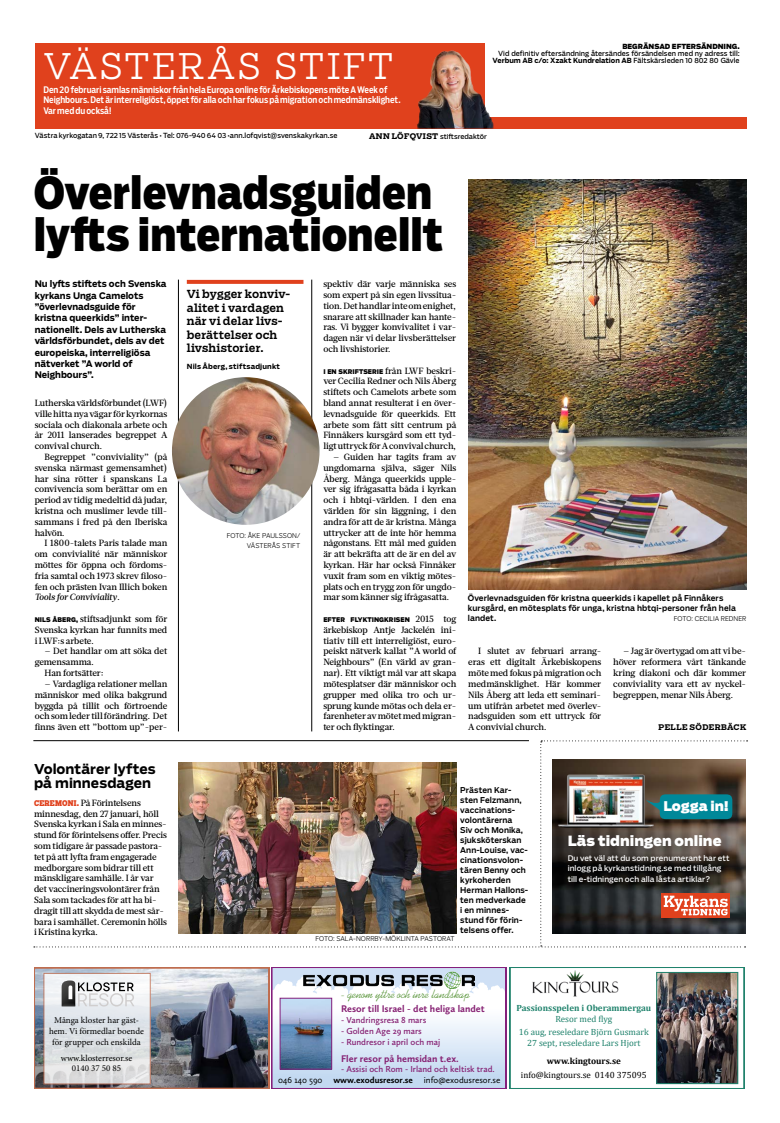
<style>
.page{position:relative;width:780px;height:1123px;background:#fff}
.page>*{position:absolute;margin:0;border:0;box-sizing:border-box;transform-origin:0 0}
.t1{font:900 44px/42px "Salvo Sans Cond";letter-spacing:.005em;color:#000}
.t2{font:300 35px "Salvo Serif";letter-spacing:.06em;color:#fff}
.t3{font:900 14px "Salvo Sans";color:#fff}
.t4{font:700 13.5px/14.8px "Salvo Sans";color:#000}
.t5{font:900 13.3px "Salvo Sans";letter-spacing:.005em;color:#fff}
.t6{font:12px "Kaufmann";color:#539132}
.t7{font:500 11px/13.5px "Salvo Serif";letter-spacing:.01em;color:#000}
.t8{font:700 10px "Calluna Sans";color:#862173}
.t9{font:500 9px/10.8px "Glosa Text";letter-spacing:-.015em;color:#000;text-align:justify}
.t10{font:700 9px/11.4px "Salvo Sans";color:#000}
.t11{font:500 9px/10.8px "Salvo Sans Cond";letter-spacing:-.005em;color:#fff}
.t12{font:600 9px "Calluna Sans";color:#862173}
.t13{font:9px/10.8px "Minion Pro";color:#000;text-align:center}
.t14{font:9px/13.2px "Cambria";color:#1f826c;text-align:center}
.t15{font:9px "Calluna Sans";color:#000}
.t16{font:700 9px "Cambria";color:#1f826c}
.t17{font:9px "Cambria";color:#000}
.t18{font:italic 500 9px "Glosa";letter-spacing:-.01em;color:#000}
.t19{font:700 9px "Cambria";color:#000}
.t20{font:500 8px/10px "Salvo Sans";letter-spacing:.005em;color:#000}
.t21{font:7.7px/10.5px "Salvo Sans";letter-spacing:.005em;color:#fff}
.t22{font:700 7.7px "Salvo Serif";letter-spacing:.045em;color:#000}
.t23{font:7px/7px "Salvo Sans";color:#000;text-align:right}
.t24{font:900 7px "Salvo Sans";letter-spacing:-.005em;color:#000}
.t25{font:700 7px "Salvo Sans";letter-spacing:.02em;color:#000}
.t26{font:6.8px "Salvo Sans";color:#000}
.t27{font:300 6.5px/10px "Salvo Sans";color:#000;text-align:right}
.t28{font:900 6.4px "Salvo Sans";letter-spacing:.005em;color:#000;scale:.94 1}
.s1{font-weight:700}
.s2{font-family:"Salvo Serif";font-weight:700;font-size:7.7px}
.s3{font-family:"Glosa Text";font-style:normal}
.s4{font-family:"Salvo Sans";font-weight:900;font-size:6.4px}
.s5{font-family:"Glosa Text";font-weight:500;font-size:9px}
.s6{font-family:"Salvo Serif Cond";font-weight:900;font-size:7.8px;color:#e0411d}
</style>
<div class="page">
<div style="left:35px;top:44px;width:449px;height:85px;background:#e0411d"></div>
<div style="left:35px;top:117px;width:712px;height:12px;background:#e0411d"></div>
<hr style="left:33px;top:740px;width:496px;height:1px;background:#000">
<hr style="left:178px;top:279px;width:1px;height:452px;background:#000">
<hr style="left:311px;top:279px;width:1px;height:452px;background:#000">
<img style="left:468px;top:179px;width:278px;height:410px">
<svg style="left:187px;top:280px;width:116px;height:4px"></svg>
<img style="left:172px;top:377px;width:147px;height:148px;border-radius:74px">
<img style="left:34px;top:740px;width:713px;height:207px">
<img style="left:417px;top:50px;width:76px;height:79px">
<img style="left:34px;top:967px;width:710px;height:122px">
<h2 class="t2" style="left:43px;top:43px;width:352px">VÄSTERÅS STIFT</h2>
<p class="t11" style="left:43px;top:84px;width:359px">Den 20 februari samlas människor från hela Europa online för Ärkebiskopens möte A Week of<br>Neighbours. Det är interreligiöst, öppet för alla och har fokus på migration och medmänsklighet.<br>Var med du också!</p>
<p class="t24" style="left:622px;top:41px;width:119px">BEGRÄNSAD EFTERSÄNDNING.</p>
<p class="t23" style="left:492px;top:50px;width:248px">Vid definitiv eftersändning återsändes försändelsen med ny adress till:<br><span class="s1">Verbum AB c/o: Xzakt Kundrelation AB</span> Fältskärsleden 10 802 80 Gävle</p>
<p class="t23" style="left:35px;top:132px;width:304px">Västra kyrkogatan 9, 722 15 Västerås • Tel: 076-940 64 03 •ann.lofqvist@svenskakyrkan.se</p>
<p class="t26" style="left:369px;top:131px;width:119px"><span class="s2">ANN LÖFQVIST</span> stiftsredaktör</p>
<h1 class="t1" style="left:34px;top:172px;width:411px">Överlevnadsguiden lyfts internationellt</h1>
<p class="t10" style="left:35px;top:278px;width:133px">Nu lyfts stiftets och Svenska kyrkans Unga Camelots ”överlevnadsguide för kristna queerkids” inter&shy;nationellt. Dels av Lutherska världsförbundet, dels av det europeiska, interreligiösa nätverket ”A world of<br>Neighbours”.</p>
<p class="t9" style="left:35px;top:397px;width:134px">Lutherska världsförbundet(LWF) ville hitta nya vägar för kyrkornas sociala och diakonala arbete och år 2011 lanserades begreppet A convival church.</p>
<p class="t9" style="left:35px;top:451px;width:134px;text-indent:10px">Begreppet ”conviviality” (på svenska närmast gemensamhet) har sina rötter i spanskans La convivencia som berättar om en period av tidig medeltid då judar, kristna och muslimer levde till&shy;sammans i fred på den Iberiska halvön.</p>
<p class="t9" style="left:35px;top:538px;width:134px;text-indent:10px">I 1800-talets Paris talade man om convivialité när människor möttes för öppna och fördoms&shy;fria samtal och 1973 skrev filoso&shy;fen och prästen Ivan Illich boken</p>
<p class="t18" style="left:35px;top:591px;width:87px">Tools for Conviviality<span class="s3">.</span></p>
<p class="t9" style="left:35px;top:613px;width:134px"><span class="s4">NILS ÅBERG,</span> stiftsadjunkt som för Svenska kyrkan har funnits med i LWF:s arbete.</p>
<p class="t9" style="left:45px;top:646px;width:124px">– Det handlar om att söka det</p>
<p class="t9" style="left:35px;top:657px;width:61px">gemensamma.</p>
<p class="t9" style="left:45px;top:667px;width:61px">Han fortsätter:</p>
<p class="t9" style="left:35px;top:678px;width:134px;text-indent:10px">– Vardagliga relationer mellan människor med olika bakgrund byggda på tillit och förtroende och som leder till förändring. Det finns även ett ”bottom up”-per-</p>
<p class="t7" style="left:187px;top:287px;width:105px">Vi bygger konviv&shy;alitet i vardagen när vi delar livs&shy;berättelser och livshistorier.</p>
<p class="t25" style="left:187px;top:361px;width:95px">Nils Åberg, stiftsadjunkt</p>
<p class="t27" style="left:227px;top:530px;width:75px">FOTO: ÅKE PAULSSON/<br>VÄSTERÅS STIFT</p>
<p class="t9" style="left:323px;top:279px;width:134px">spektiv där varje människa ses som expert på sin egen livssitua&shy;tion. Det handlar inte om enighet, snarare att skillnader kan hante&shy;ras. Vi bygger konvivalitet i var&shy;dagen när vi delar livsberättelser och livshistorier.</p>
<p class="t28" style="left:323px;top:366px;width:143px">I EN SKRIFTSERIE <span class="s5">från LWF beskri-</span></p>
<p class="t9" style="left:323px;top:376px;width:134px">ver Cecilia Redner och Nils Åberg stiftets och Camelots arbete som bland annat resulterat i en över&shy;levnadsguide för queerkids. Ett arbete som fått sitt centrum på Finnåkers kursgård som ett tyd&shy;ligt uttryck för A convival church,</p>
<p class="t9" style="left:323px;top:451px;width:134px;text-indent:10px">– Guiden har tagits fram av ungdomarna själva, säger Nils Åberg. Många queerkids upple&shy;ver sig ifrågasatta båda i kyrkan och i hbtqi-världen. I den ena världen för sin läggning, i den andra för att de är kristna. Många uttrycker att de inte hör hemma någonstans. Ett mål med guiden är att bekräfta att de är en del av kyrkan. Här har också Finnåker vuxit fram som en viktig mötes&shy;plats och en trygg zon för ungdo&shy;mar som känner sig ifrågasatta.</p>
<p class="t28" style="left:323px;top:615px;width:143px">EFTER FLYKTINGKRISEN <span class="s5">2015 tog</span></p>
<p class="t9" style="left:323px;top:624px;width:134px">ärkebiskop Antje Jackelén ini&shy;tiativ till ett interreligiöst, euro&shy;peiskt nätverk kallat ”A world of Neighbours” (En värld av gran&shy;nar). Ett viktigt mål var att skapa mötesplatser där människor och grupper med olika tro och ur&shy;sprung kunde mötas och dela er&shy;farenheter av mötet med migran&shy;ter och flyktingar.</p>
<p class="t20" style="left:468px;top:592px;width:269px">Överlevnadsguiden för kristna queerkids i kapellet på Finnåkers kursgård, en mötesplats för unga, kristna hbtqi-personer från hela landet.</p>
<p class="t27" style="left:674px;top:613px;width:74px">FOTO: CECILIA REDNER</p>
<p class="t9" style="left:468px;top:646px;width:134px;text-indent:10px">I slutet av februari arrang&shy;eras ett digitalt Ärkebiskopens möte med fokus på migration och medmänsklighet. Här kommer Nils Åberg att leda ett seminari&shy;um utifrån arbetet med överlev&shy;nadsguiden som ett uttryck för A convivial church.</p>
<p class="t9" style="left:613px;top:646px;width:134px;text-align:left;text-indent:10px">– Jag är övertygad om att vi be&shy;höver reformera vårt tänkande kring diakoni och där kommer conviviality vara ett av nyckel&shy;begreppen, menar Nils Åberg.</p>
<p class="t22" style="left:658px;top:722px;width:89px">PELLE SÖDERBÄCK</p>
<h3 class="t4" style="left:34px;top:761px;width:123px">Volontärer lyftes på minnesdagen</h3>
<p class="t9" style="left:34px;top:797px;width:134px;text-align:left"><span class="s6">CEREMONI.</span> På Förintelsens minnesdag, den 27 januari, höll<br>Svenska kyrkan i Sala en minnes&shy;stund för förintelsens offer. Precis som tidigare år passade pastora&shy;tet på att lyfta fram engagerade medborgare som bidrar till ett mänskligare samhälle. I år var det vaccineringsvolontärer från<br>Sala som tackades för att ha bi&shy;dragit till att skydda de mest sår&shy;bara i samhället. Ceremonin hölls i Kristina kyrka.</p>
<p class="t20" style="left:460px;top:785px;width:69px">Prästen Kar&shy;sten Felzmann, vaccinations&shy;volontärerna<br>Siv och Monika, sjuksköterskan<br>Ann-Louise, vac&shy;cinationsvolon&shy;tären Benny och kyrkoherden<br>Herman Hallons&shy;ten medverkade i en minnes&shy;stund för förin&shy;telsens offer.</p>
<p class="t27" style="left:315px;top:933px;width:140px">FOTO: SALA-NORRBY-MÖKLINTA PASTORAT</p>
<h3 class="t5" style="left:663px;top:796px;width:67px">Logga in!</h3>
<h3 class="t3" style="left:567px;top:831px;width:155px">Läs tidningen online</h3>
<p class="t21" style="left:567px;top:852px;width:163px">Du vet väl att du som prenumerant har ett inlogg på kyrkanstidning.se med tillgång till e-tidningen och alla låsta artiklar?</p>
<p class="t13" style="left:49px;top:1015px;width:97px">Många kloster har gäst&shy;hem. Vi förmedlar boende för grupper och enskilda</p>
<p class="t13" style="left:61px;top:1052px;width:73px">www.klosterresor.se<br>0140 37 50 85</p>
<h3 class="t6" style="left:341px;top:987px;width:130px">- genom yttre och inre landskap</h3>
<p class="t8" style="left:341px;top:1002px;width:145px">Resor till Israel - det heliga landet</p>
<p class="t12" style="left:341px;top:1014px;width:87px">- Vandringsresa 8 mars</p>
<p class="t12" style="left:341px;top:1025px;width:82px">- Golden Age 29 mars</p>
<p class="t12" style="left:341px;top:1036px;width:101px">- Rundresor i april och maj</p>
<p class="t8" style="left:341px;top:1052px;width:119px">Fler resor på hemsidan t.ex.</p>
<p class="t12" style="left:341px;top:1063px;width:155px">- Assisi och Rom - Irland och keltisk trad.</p>
<p class="t15" style="left:278px;top:1074px;width:224px">046 140 590 <span class="s1">www.exodusresor.se</span> info@exodusresor.se</p>
<p class="t16" style="left:516px;top:1001px;width:136px">Passionsspelen i Oberammergau</p>
<p class="t14" style="left:518px;top:1012px;width:132px">Resor med flyg<br>16 aug, reseledare Björn Gusmark</p>
<p class="t14" style="left:527px;top:1036px;width:115px">27 sept, reseledare Lars Hjort</p>
<p class="t19" style="left:546px;top:1054px;width:76px">www.kingtours.se</p>
<p class="t17" style="left:521px;top:1070px;width:127px">info@kingtours.se 0140 375095</p>
</div>
